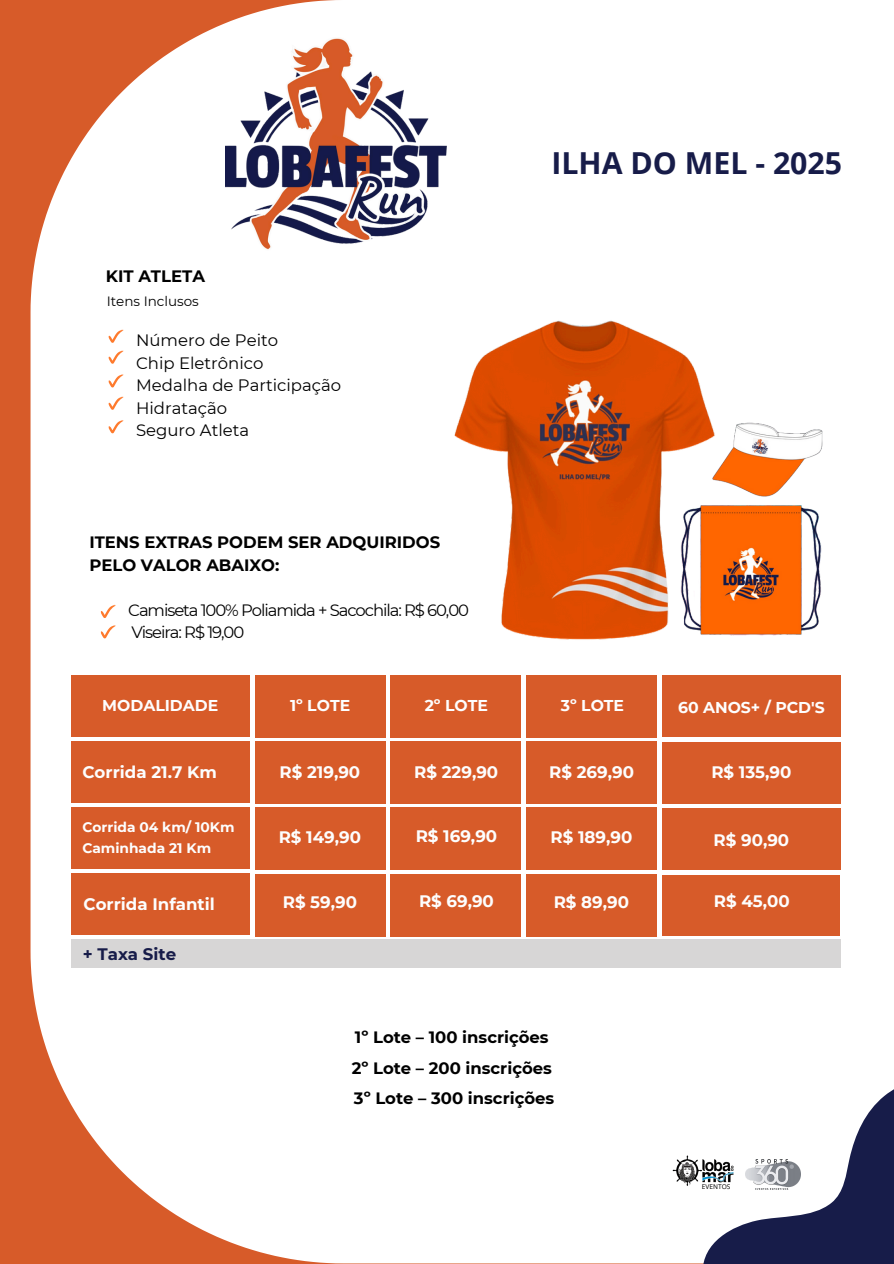
<style>
.page{position:relative;width:894px;height:1264px;background:#fff}
.page>*{position:absolute;margin:0;border:0;box-sizing:border-box;transform-origin:0 0}
.t1{font:700 30.3px "Open Sans";color:#171c49}
.t2{font:700 16.65px "Montserrat";color:#fdfefe}
.t3{font:700 16.65px "Montserrat";color:#171c49}
.t4{font:700 16.5px/30.3px "Montserrat";color:#000}
.t5{font:16.5px/22.5px "Montserrat";color:#000}
.t6{font:16.5px/22.5px "Montserrat";letter-spacing:-.065em;color:#000}
.t7{font:700 15.6px "Montserrat";color:#fefefe}
.t8{font:700 13.8px "Montserrat";color:#fdfefe}
.t9{font:13.5px "Montserrat";color:#000}
.t10{font:6.6px "Open Sans";color:#000}
</style>
<div class="page">
<div style="left:0;top:0;width:893px;height:1263px;background:#d75b29"></div>
<div style="left:31px;top:0;width:862px;height:1263px;background:#fff"></div>
<svg style="left:662px;top:1041px;width:231px;height:222px;background:#bfc1cc"></svg>
<img style="left:226px;top:37px;width:220px;height:214px">
<svg style="left:108px;top:329px;width:16px;height:14px"></svg>
<svg style="left:108px;top:350px;width:16px;height:14px"></svg>
<svg style="left:108px;top:374px;width:16px;height:13px"></svg>
<svg style="left:108px;top:396px;width:16px;height:14px"></svg>
<img style="left:451px;top:308px;width:267px;height:342px">
<svg style="left:108px;top:420px;width:16px;height:13px"></svg>
<img style="left:697px;top:420px;width:128px;height:82px">
<img style="left:677px;top:506px;width:149px;height:132px">
<div style="left:255px;top:675px;width:130px;height:62px;background:#d75b29"></div>
<div style="left:71px;top:939px;width:769px;height:29px;background:#d7d6d6"></div>
<div style="left:390px;top:675px;width:131px;height:62px;background:#d75b29"></div>
<div style="left:526px;top:675px;width:131px;height:62px;background:#d75b29"></div>
<div style="left:662px;top:675px;width:178px;height:61px;background:#d75b29"></div>
<div style="left:71px;top:675px;width:178px;height:61px;background:#d75b29"></div>
<div style="left:71px;top:741px;width:178px;height:62px;background:#d75b29"></div>
<div style="left:71px;top:807px;width:178px;height:62px;background:#d75b29"></div>
<div style="left:71px;top:873px;width:178px;height:62px;background:#d75b29"></div>
<div style="left:255px;top:741px;width:130px;height:62px;background:#d75b29"></div>
<div style="left:390px;top:741px;width:131px;height:62px;background:#d75b29"></div>
<div style="left:526px;top:741px;width:131px;height:62px;background:#d75b29"></div>
<div style="left:255px;top:807px;width:130px;height:62px;background:#d75b29"></div>
<div style="left:390px;top:807px;width:131px;height:62px;background:#d75b29"></div>
<div style="left:526px;top:807px;width:131px;height:62px;background:#d75b29"></div>
<div style="left:255px;top:873px;width:130px;height:63px;background:#d75b29"></div>
<div style="left:390px;top:873px;width:131px;height:63px;background:#d75b29"></div>
<div style="left:526px;top:873px;width:131px;height:63px;background:#d75b29"></div>
<div style="left:662px;top:741px;width:178px;height:62px;background:#d75b29"></div>
<div style="left:662px;top:808px;width:178px;height:62px;background:#d75b29"></div>
<div style="left:662px;top:874px;width:178px;height:61px;background:#d75b29"></div>
<svg style="left:101px;top:604px;width:15px;height:14px"></svg>
<svg style="left:101px;top:625px;width:15px;height:13px"></svg>
<p class="t4" style="left:106px;top:261px;width:101px">KIT ATLETA</p>
<p class="t9" style="left:107px;top:292px;width:94px">Itens Inclusos</p>
<h1 class="t5" style="left:136px;top:329px;width:207px">Número de Peito<br>Chip Eletrônico<br>Medalha de Participação<br>Hidratação<br>Seguro Atleta</h1>
<h4 class="t4" style="left:89px;top:531px;width:352px;line-height:22.5px">ITENS EXTRAS PODEM SER ADQUIRIDOS<br>PELO VALOR ABAIXO:</h4>
<p class="t6" style="left:128px;top:598px;width:342px">Camiseta 100% Poliamida + Sacochila: R$ 60,00<br>Viseira: R$ 19,00</p>
<h6 class="t1" style="left:551px;top:141px;width:292px">ILHA DO MEL - 2025</h6>
<p class="t7" style="left:102px;top:695px;width:117px">MODALIDADE</p>
<p class="t7" style="left:290px;top:696px;width:62px">1º LOTE</p>
<p class="t7" style="left:424px;top:696px;width:65px">2º LOTE</p>
<p class="t7" style="left:560px;top:696px;width:65px">3º LOTE</p>
<p class="t7" style="left:678px;top:698px;width:148px">60 ANOS+ / PCD'S</p>
<p class="t2" style="left:82px;top:761px;width:136px">Corrida 21.7 Km</p>
<p class="t8" style="left:82px;top:818px;width:154px">Corrida 04 km/ 10Km</p>
<h2 class="t8" style="left:82px;top:839px;width:130px">Caminhada 21 Km</h2>
<h4 class="t2" style="left:83px;top:894px;width:133px">Corrida Infantil</h4>
<h2 class="t3" style="left:83px;top:943px;width:95px">+ Taxa Site</h2>
<p class="t2" style="left:279px;top:761px;width:82px">R$ 219,90</p>
<p class="t2" style="left:414px;top:761px;width:85px">R$ 229,90</p>
<h2 class="t2" style="left:549px;top:761px;width:86px">R$ 269,90</h2>
<h2 class="t2" style="left:711px;top:762px;width:81px">R$ 135,90</h2>
<h2 class="t2" style="left:279px;top:826px;width:84px">R$ 149,90</h2>
<h3 class="t2" style="left:415px;top:826px;width:83px">R$ 169,90</h3>
<h2 class="t2" style="left:550px;top:826px;width:83px">R$ 189,90</h2>
<h2 class="t2" style="left:713px;top:830px;width:77px">R$ 90,90</h2>
<h2 class="t2" style="left:283px;top:891px;width:76px">R$ 59,90</h2>
<h2 class="t2" style="left:419px;top:891px;width:76px">R$ 69,90</h2>
<h2 class="t2" style="left:553px;top:891px;width:77px">R$ 89,90</h2>
<h5 class="t2" style="left:713px;top:891px;width:77px">R$ 45,00</h5>
<p class="t2" style="left:713px;top:894px;width:77px">R$ 45,00</p>
<h5 class="t4" style="left:351px;top:1022px;width:204px">1º Lote – 100 inscrições<br>2º Lote – 200 inscrições<br>3º Lote – 300 inscrições</h5>
<p class="t10" style="left:701px;top:1182px;width:30px">EVENTOS</p>
</div>
